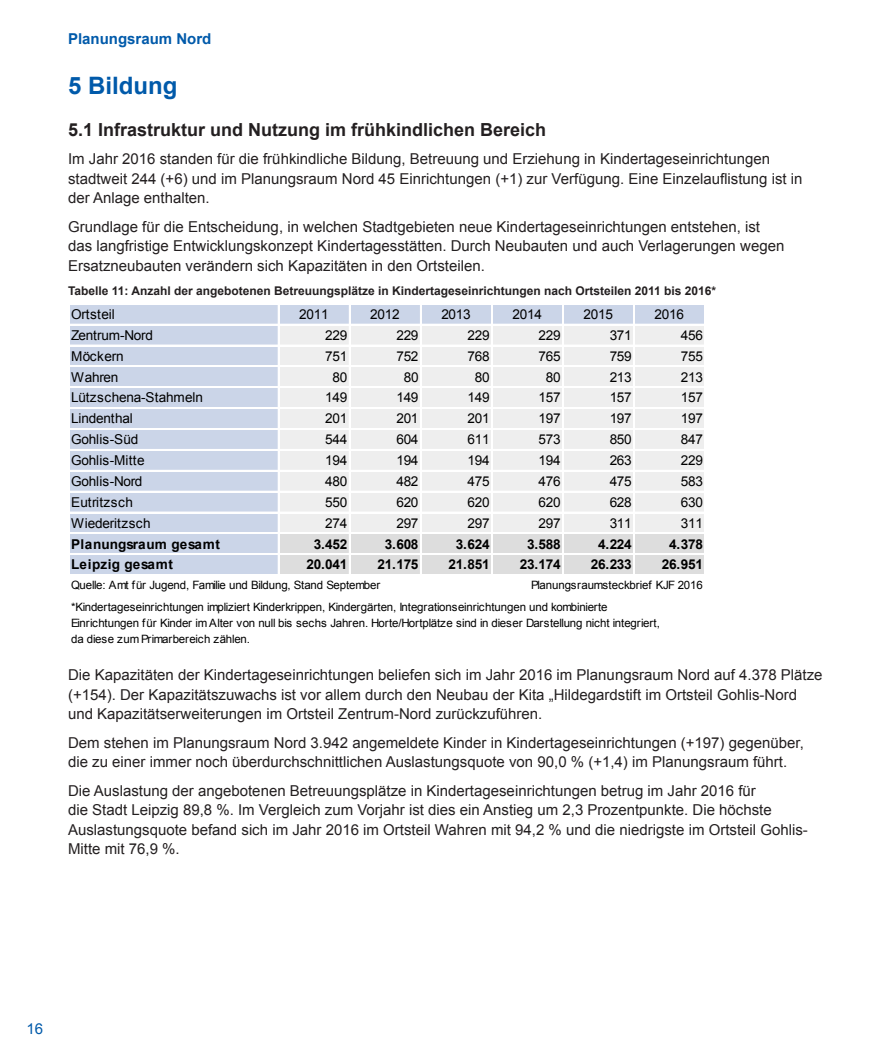
<style>
.page{position:relative;width:893px;height:1063px;background:#fff}
.page>*{position:absolute;margin:0;border:0;box-sizing:border-box;transform-origin:0 0}
.Überschrift_1{font:700 24px "Arial";color:#015aaa}
.Überschrift_2{font:700 18px "Arial";color:#231f20}
.Beschriftung{font:15px/19.5px "Arial";color:#231f20}
.t1{font:700 15px "Arial";color:#015aaa}
.t2{font:15px "Arial";color:#015aaa}
.t3{font:13.5px "Arial";letter-spacing:-.02em;color:#000}
.t4{font:700 13.5px "Arial";letter-spacing:-.02em;color:#000}
.t5{font:13.5px "Arial";letter-spacing:.01em;color:#000}
.t6{font:700 13.5px "Arial";letter-spacing:.005em;color:#000}
.t7{font:700 13.5px "Arial";letter-spacing:.03em;color:#000}
.t8{font:13.5px "Arial";letter-spacing:.03em;color:#000}
.Abbildung{font:700 12px "Arial";color:#231f20}
.t9{font:11.55px/21.9px "Arial";letter-spacing:-.01em;color:#000}
</style>
<div class="page">
<div style="left:69px;top:304px;width:637px;height:21px;background:#cbd5e8"></div>
<div style="left:69px;top:324px;width:210px;height:210px;background:#cbd5e8"></div>
<div style="left:278px;top:324px;width:428px;height:210px;background:#eee"></div>
<div style="left:69px;top:533px;width:210px;height:43px;background:#cbd5e8"></div>
<div style="left:278px;top:533px;width:428px;height:43px;background:#ddd"></div>
<hr style="left:278px;top:304px;width:1px;height:272px;background:#fff">
<hr style="left:349px;top:304px;width:1px;height:272px;background:#fff">
<hr style="left:420px;top:304px;width:1px;height:272px;background:#fff">
<hr style="left:491px;top:304px;width:2px;height:272px;background:#fff">
<hr style="left:562px;top:304px;width:1px;height:272px;background:#fff">
<hr style="left:563px;top:304px;width:1px;height:272px;background:#fff">
<hr style="left:633px;top:304px;width:1px;height:272px;background:#fff">
<hr style="left:634px;top:304px;width:1px;height:272px;background:#fff">
<hr style="left:705px;top:303px;width:1px;height:273px;background:#fff">
<hr style="left:69px;top:324px;width:637px;height:1px;background:#fff">
<hr style="left:69px;top:345px;width:637px;height:1px;background:#fff">
<hr style="left:69px;top:366px;width:637px;height:1px;background:#fff">
<hr style="left:69px;top:387px;width:637px;height:1px;background:#fff">
<hr style="left:69px;top:407px;width:637px;height:1px;background:#fff">
<hr style="left:69px;top:408px;width:637px;height:1px;background:#fff">
<hr style="left:69px;top:428px;width:637px;height:1px;background:#fff">
<hr style="left:69px;top:429px;width:637px;height:1px;background:#fff">
<hr style="left:69px;top:449px;width:637px;height:1px;background:#fff">
<hr style="left:69px;top:470px;width:637px;height:1px;background:#fff">
<hr style="left:69px;top:491px;width:637px;height:1px;background:#fff">
<hr style="left:69px;top:512px;width:637px;height:1px;background:#fff">
<hr style="left:69px;top:533px;width:637px;height:1px;background:#fff">
<hr style="left:69px;top:554px;width:637px;height:1px;background:#fff">
<hr style="left:69px;top:574px;width:637px;height:1px;background:#fff">
<hr style="left:69px;top:575px;width:637px;height:1px;background:#fff">
<p class="t1" style="left:68px;top:28px;width:145px">Planungsraum Nord</p>
<p class="Überschrift_1" style="left:68px;top:70px;width:111px">5 Bildung</p>
<p class="Überschrift_2" style="left:68px;top:118px;width:480px">5.1 Infrastruktur und Nutzung im frühkindlichen Bereich</p>
<p class="Beschriftung" style="left:68px;top:149px;width:736px">Im Jahr 2016 standen für die frühkindliche Bildung, Betreuung und Erziehung in Kindertageseinrichtungen stadtweit 244 (+6) und im Planungsraum Nord 45 Einrichtungen (+1) zur Verfügung. Eine Einzelauflistung ist in der Anlage enthalten.</p>
<p class="Beschriftung" style="left:68px;top:217px;width:718px">Grundlage für die Entscheidung, in welchen Stadtgebieten neue Kindertageseinrichtungen entstehen, ist das langfristige Entwicklungskonzept Kindertagesstätten. Durch Neubauten und auch Verlagerungen wegen<br>Ersatzneubauten verändern sich Kapazitäten in den Ortsteilen.</p>
<p class="Abbildung" style="left:68px;top:283px;width:650px">Tabelle 11: Anzahl der angebotenen Betreuungsplätze in Kindertageseinrichtungen nach Ortsteilen 2011 bis 2016*</p>
<p class="t5" style="left:71px;top:305px;width:45px">Ortsteil</p>
<p class="t3" style="left:299px;top:305px;width:31px">2011</p>
<p class="t3" style="left:370px;top:305px;width:31px">2012</p>
<p class="t3" style="left:441px;top:305px;width:31px">2013</p>
<p class="t3" style="left:512px;top:305px;width:31px">2014</p>
<p class="t3" style="left:583px;top:305px;width:31px">2015</p>
<p class="t3" style="left:655px;top:305px;width:31px">2016</p>
<p class="t3" style="left:71px;top:326px;width:83px">Zentrum-Nord</p>
<p class="t3" style="left:325px;top:326px;width:24px">229</p>
<p class="t3" style="left:396px;top:326px;width:24px">229</p>
<p class="t3" style="left:467px;top:326px;width:24px">229</p>
<p class="t3" style="left:539px;top:326px;width:24px">229</p>
<p class="t3" style="left:610px;top:326px;width:24px">371</p>
<p class="t3" style="left:681px;top:326px;width:24px">456</p>
<p class="t3" style="left:71px;top:347px;width:54px">Möckern</p>
<p class="t3" style="left:325px;top:347px;width:24px">751</p>
<p class="t3" style="left:396px;top:347px;width:24px">752</p>
<p class="t3" style="left:467px;top:347px;width:24px">768</p>
<p class="t3" style="left:539px;top:347px;width:24px">765</p>
<p class="t3" style="left:610px;top:347px;width:24px">759</p>
<p class="t3" style="left:681px;top:347px;width:24px">755</p>
<p class="t3" style="left:71px;top:368px;width:49px">Wahren</p>
<p class="t3" style="left:333px;top:368px;width:16px">80</p>
<p class="t3" style="left:404px;top:368px;width:16px">80</p>
<p class="t3" style="left:475px;top:368px;width:16px">80</p>
<p class="t3" style="left:546px;top:368px;width:16px">80</p>
<p class="t3" style="left:610px;top:368px;width:24px">213</p>
<p class="t3" style="left:681px;top:368px;width:24px">213</p>
<p class="t3" style="left:71px;top:389px;width:133px">Lützschena-Stahmeln</p>
<p class="t3" style="left:325px;top:389px;width:24px">149</p>
<p class="t3" style="left:396px;top:389px;width:24px">149</p>
<p class="t3" style="left:467px;top:389px;width:24px">149</p>
<p class="t3" style="left:539px;top:389px;width:24px">157</p>
<p class="t3" style="left:610px;top:389px;width:24px">157</p>
<p class="t3" style="left:681px;top:389px;width:24px">157</p>
<p class="t3" style="left:71px;top:410px;width:63px">Lindenthal</p>
<p class="t3" style="left:325px;top:410px;width:24px">201</p>
<p class="t3" style="left:396px;top:410px;width:24px">201</p>
<p class="t3" style="left:467px;top:410px;width:24px">201</p>
<p class="t3" style="left:539px;top:410px;width:24px">197</p>
<p class="t3" style="left:610px;top:410px;width:24px">197</p>
<p class="t3" style="left:681px;top:410px;width:24px">197</p>
<p class="t3" style="left:71px;top:431px;width:69px">Gohlis-Süd</p>
<p class="t3" style="left:325px;top:431px;width:24px">544</p>
<p class="t3" style="left:396px;top:431px;width:24px">604</p>
<p class="t3" style="left:467px;top:431px;width:24px">611</p>
<p class="t3" style="left:539px;top:431px;width:24px">573</p>
<p class="t3" style="left:610px;top:431px;width:24px">850</p>
<p class="t3" style="left:681px;top:431px;width:24px">847</p>
<p class="t5" style="left:71px;top:452px;width:75px">Gohlis-Mitte</p>
<p class="t3" style="left:325px;top:452px;width:24px">194</p>
<p class="t3" style="left:396px;top:452px;width:24px">194</p>
<p class="t3" style="left:467px;top:452px;width:24px">194</p>
<p class="t3" style="left:539px;top:452px;width:24px">194</p>
<p class="t3" style="left:610px;top:452px;width:24px">263</p>
<p class="t3" style="left:681px;top:452px;width:24px">229</p>
<p class="t3" style="left:71px;top:472px;width:73px">Gohlis-Nord</p>
<p class="t3" style="left:325px;top:472px;width:24px">480</p>
<p class="t3" style="left:396px;top:472px;width:24px">482</p>
<p class="t3" style="left:467px;top:472px;width:24px">475</p>
<p class="t3" style="left:539px;top:472px;width:24px">476</p>
<p class="t3" style="left:610px;top:472px;width:24px">475</p>
<p class="t3" style="left:681px;top:472px;width:24px">583</p>
<p class="t8" style="left:71px;top:493px;width:63px">Eutritzsch</p>
<p class="t3" style="left:325px;top:493px;width:24px">550</p>
<p class="t3" style="left:396px;top:493px;width:24px">620</p>
<p class="t3" style="left:467px;top:493px;width:24px">620</p>
<p class="t3" style="left:539px;top:493px;width:24px">620</p>
<p class="t3" style="left:610px;top:493px;width:24px">628</p>
<p class="t3" style="left:681px;top:493px;width:24px">630</p>
<p class="t5" style="left:71px;top:514px;width:81px">Wiederitzsch</p>
<p class="t3" style="left:325px;top:514px;width:24px">274</p>
<p class="t3" style="left:396px;top:514px;width:24px">297</p>
<p class="t3" style="left:467px;top:514px;width:24px">297</p>
<p class="t3" style="left:539px;top:514px;width:24px">297</p>
<p class="t3" style="left:610px;top:514px;width:24px">311</p>
<p class="t3" style="left:681px;top:514px;width:24px">311</p>
<p class="t6" style="left:71px;top:535px;width:150px">Planungsraum gesamt</p>
<p class="t4" style="left:314px;top:535px;width:35px">3.452</p>
<p class="t4" style="left:385px;top:535px;width:35px">3.608</p>
<p class="t4" style="left:456px;top:535px;width:35px">3.624</p>
<p class="t4" style="left:527px;top:535px;width:35px">3.588</p>
<p class="t4" style="left:598px;top:535px;width:35px">4.224</p>
<p class="t4" style="left:669px;top:535px;width:35px">4.378</p>
<p class="t7" style="left:71px;top:556px;width:103px">Leipzig gesamt</p>
<p class="t4" style="left:306px;top:556px;width:42px">20.041</p>
<p class="t4" style="left:378px;top:556px;width:42px">21.175</p>
<p class="t4" style="left:449px;top:556px;width:42px">21.851</p>
<p class="t4" style="left:520px;top:556px;width:42px">23.174</p>
<p class="t4" style="left:591px;top:556px;width:42px">26.233</p>
<p class="t4" style="left:662px;top:556px;width:42px">26.951</p>
<p class="t9" style="left:71px;top:574px;width:311px">Quelle: Amt für Jugend, Familie und Bildung, Stand September</p>
<p class="t9" style="left:71px;top:574px;width:633px;text-indent:460px">Planungsraumsteckbrief KJF 2016 *Kindertageseinrichtungen impliziert Kinderkrippen, Kindergärten, Integrationseinrichtungen und kombinierte</p>
<p class="t9" style="left:71px;top:615px;width:590px;line-height:15.6px">Einrichtungen für Kinder im Alter von null bis sechs Jahren. Horte/Hortplätze sind in dieser Darstellung nicht integriert, da diese zum Primarbereich zählen.</p>
<p class="Beschriftung" style="left:68px;top:665px;width:756px">Die Kapazitäten der Kindertageseinrichtungen beliefen sich im Jahr 2016 im Planungsraum Nord auf 4.378 Plätze (+154). Der Kapazitätszuwachs ist vor allem durch den Neubau der Kita „Hildegardstift im Ortsteil Gohlis-Nord und Kapazitätserweiterungen im Ortsteil Zentrum-Nord zurückzuführen.</p>
<p class="Beschriftung" style="left:68px;top:733px;width:737px">Dem stehen im Planungsraum Nord 3.942 angemeldete Kinder in Kindertageseinrichtungen (+197) gegenüber, die zu einer immer noch überdurchschnittlichen Auslastungsquote von 90,0 % (+1,4) im Planungsraum führt.</p>
<p class="Beschriftung" style="left:68px;top:781px;width:741px">Die Auslastung der angebotenen Betreuungsplätze in Kindertageseinrichtungen betrug im Jahr 2016 für<br>die Stadt Leipzig 89,8 %. Im Vergleich zum Vorjahr ist dies ein Anstieg um 2,3 Prozentpunkte. Die höchste Auslastungsquote befand sich im Jahr 2016 im Ortsteil Wahren mit 94,2 % und die niedrigste im Ortsteil Gohlis-Mitte mit 76,9 %.</p>
<p class="t2" style="left:26px;top:1019px;width:18px">16</p>
</div>
